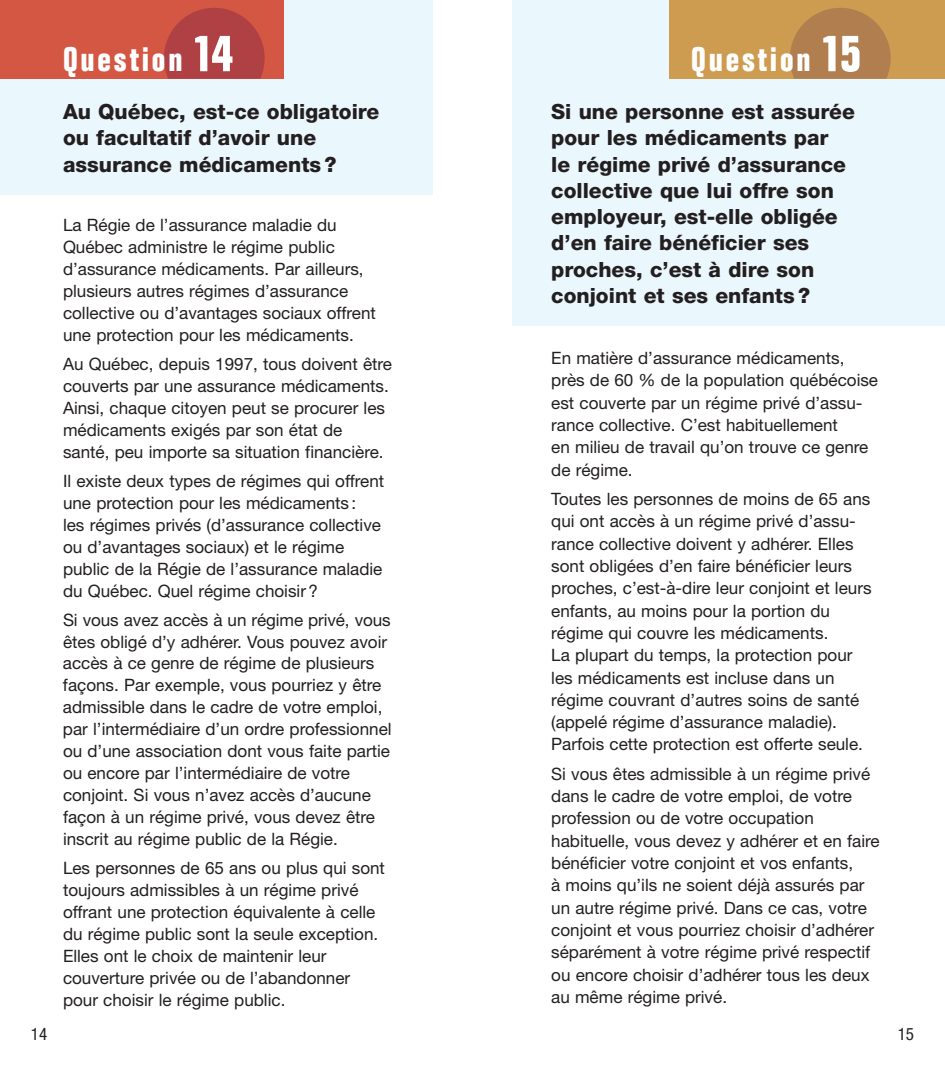
<style>
.page{position:relative;width:945px;height:1071px;background:#fff}
.page>*{position:absolute;margin:0;border:0;box-sizing:border-box;transform-origin:0 0}
.t1{font:700 condensed 33.25px "Folio";letter-spacing:.085em;color:#fff}
.t2{font:800 21px/26.2px "Helvetica Neue";color:#231f20}
.t3{font:17.15px/22.2px "Helvetica Neue";color:#231f20}
.t4{font:condensed 17.15px "Helvetica Neue";color:#231f20}
.s1{font-size:50.75px}
</style>
<div class="page">
<div style="left:512px;top:0;width:433px;height:326px;background:#eaf7fd"></div>
<div style="left:669px;top:0;width:276px;height:79px;background:#ce9c50"></div>
<svg style="left:790px;top:8px;width:101px;height:71px"></svg>
<div style="left:0;top:0;width:433px;height:195px;background:#eaf7fd"></div>
<div style="left:0;top:0;width:284px;height:79px;background:#d35743"></div>
<svg style="left:164px;top:8px;width:101px;height:71px"></svg>
<h1 class="t1" style="left:63px;top:48px;width:172px">Question <span class="s1">14</span></h1>
<h1 class="t1" style="left:691px;top:48px;width:172px">Question <span class="s1">15</span></h1>
<p class="t2" style="left:63px;top:100px;width:318px">Au Québec, est-ce obligatoire ou facultatif d’avoir une assurance médicaments ?</p>
<p class="t2" style="left:551px;top:100px;width:305px">Si une personne est assurée pour les médicaments par<br>le régime privé d’assurance collective que lui offre son employeur, est-elle obligée d’en faire bénéficier ses proches, c’est à dire son conjoint et ses enfants ?</p>
<p class="t3" style="left:63px;top:216px;width:314px">La Régie de l’assurance maladie du Québec administre le régime public d’assurance médicaments. Par ailleurs, plusieurs autres régimes d’assurance collective ou d’avantages sociaux offrent une protection pour les médicaments.</p>
<p class="t3" style="left:63px;top:354px;width:331px">Au Québec, depuis 1997, tous doivent être couverts par une assurance médicaments.<br>Ainsi, chaque citoyen peut se procurer les médicaments exigés par son état de santé, peu importe sa situation financière.</p>
<p class="t3" style="left:63px;top:471px;width:323px">Il existe deux types de régimes qui offrent une protection pour les médicaments :<br>les régimes privés (d’assurance collective ou d’avantages sociaux) et le régime public de la Régie de l’assurance maladie du Québec. Quel régime choisir ?</p>
<p class="t3" style="left:63px;top:610px;width:330px">Si vous avez accès à un régime privé, vous êtes obligé d’y adhérer. Vous pouvez avoir accès à ce genre de régime de plusieurs façons. Par exemple, vous pourriez y être admissible dans le cadre de votre emploi, par l’intermédiaire d’un ordre professionnel ou d’une association dont vous faite partie ou encore par l’intermédiaire de votre conjoint. Si vous n’avez accès d’aucune façon à un régime privé, vous devez être inscrit au régime public de la Régie.</p>
<p class="t3" style="left:63px;top:859px;width:324px">Les personnes de 65 ans ou plus qui sont toujours admissibles à un régime privé offrant une protection équivalente à celle du régime public sont la seule exception.<br>Elles ont le choix de maintenir leur couverture privée ou de l’abandonner pour choisir le régime public.</p>
<p class="t3" style="left:551px;top:349px;width:328px">En matière d’assurance médicaments, près de 60 % de la population québécoise est couverte par un régime privé d’assu&shy;rance collective. C’est habituellement<br>en milieu de travail qu’on trouve ce genre de régime.</p>
<p class="t3" style="left:551px;top:489px;width:322px">Toutes les personnes de moins de 65 ans qui ont accès à un régime privé d’assu&shy;rance collective doivent y adhérer. Elles sont obligées d’en faire bénéficier leurs proches, c’est-à-dire leur conjoint et leurs enfants, au moins pour la portion du régime qui couvre les médicaments.<br>La plupart du temps, la protection pour les médicaments est incluse dans un régime couvrant d’autres soins de santé (appelé régime d’assurance maladie).<br>Parfois cette protection est offerte seule.</p>
<p class="t3" style="left:551px;top:764px;width:330px">Si vous êtes admissible à un régime privé dans le cadre de votre emploi, de votre profession ou de votre occupation habituelle, vous devez y adhérer et en faire bénéficier votre conjoint et vos enfants,<br>à moins qu’ils ne soient déjà assurés par un autre régime privé. Dans ce cas, votre conjoint et vous pourriez choisir d’adhérer séparément à votre régime privé respectif ou encore choisir d’adhérer tous les deux au même régime privé.</p>
<p class="t4" style="left:31px;top:1028px;width:18px">14</p>
<p class="t4" style="left:898px;top:1028px;width:18px">15</p>
</div>
